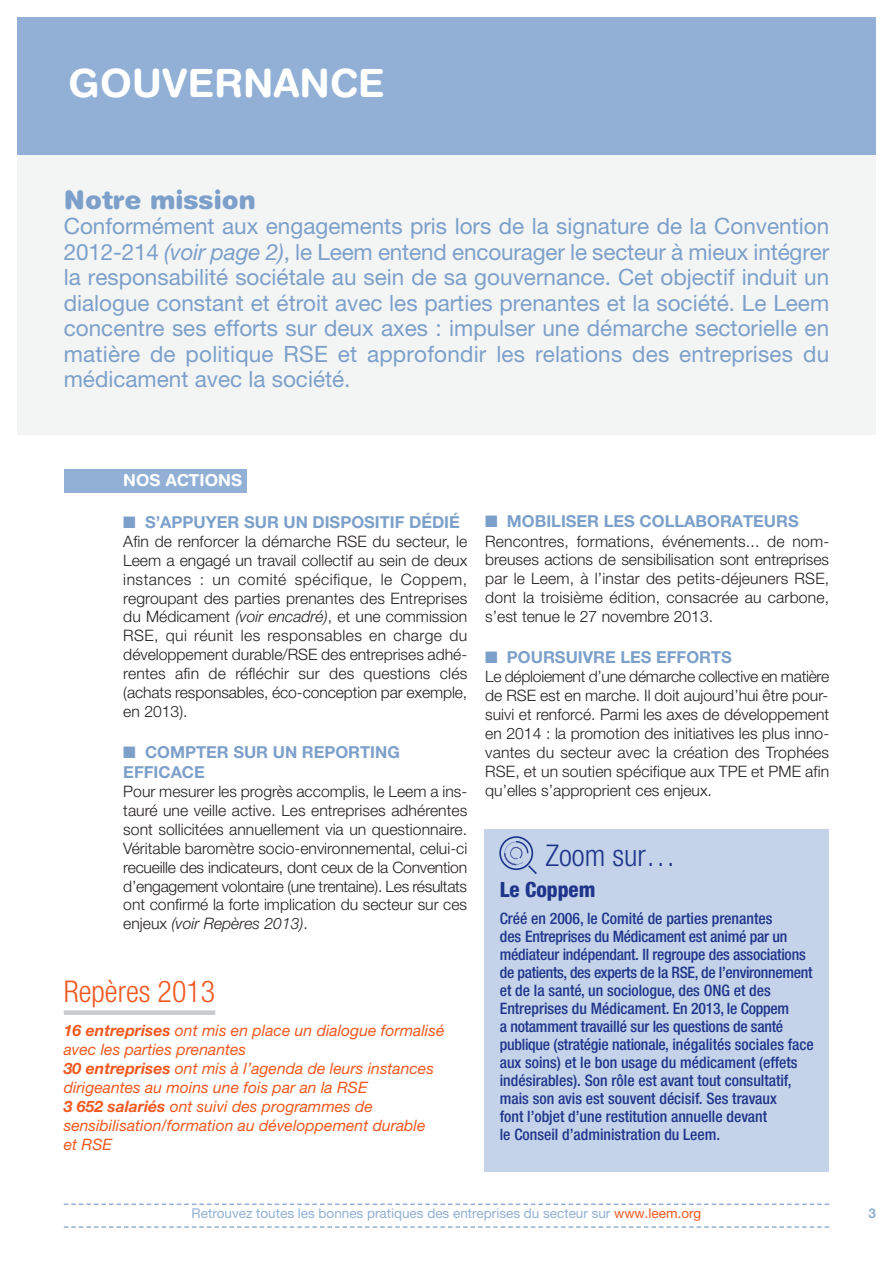
<style>
.page{position:relative;width:893px;height:1263px;background:#fff}
.page>*{position:absolute;margin:0;border:0;box-sizing:border-box;transform-origin:0 0}
.t1{font:700 39px "Helvetica Rounded LT Std";color:#fff}
.t2{font:300 condensed 30px "Helvetica Neue LT Pro";color:#f15921}
.t3{font:300 condensed 30px "Helvetica Neue LT Pro";color:#1f358b}
.t4{font:900 25.5px "Helvetica Rounded LT Std";color:#7ca0ca}
.t5{font:22.5px/25.5px "Helvetica Neue LT Pro";letter-spacing:.01em;color:#7ca0ca;text-align:justify}
.t6{font:800 condensed 21px "Helvetica Neue LT Pro";color:#1f358b}
.t7{font:700 16.5px/19.8px "Helvetica Neue LT Pro";color:#7ca0ca}
.t8{font:700 16.5px "Helvetica Rounded LT Std";color:#fff}
.t9{font:300 15.75px/18.9px "Helvetica Neue LT Pro";color:#231f20;text-align:justify}
.t10{font:500 condensed 15.75px/18px "Helvetica Neue LT Pro";color:#1f358b}
.t11{font:italic 15.75px/18.9px "Helvetica Neue LT Pro";color:#f15921}
.t12{font:13.5px "Helvetica Neue LT Pro";color:#92b0d5}
.t13{font:700 13.5px "Helvetica Neue LT Pro";color:#92b0d5}
.s1{font-style:italic}
.s2{font-weight:700}
.s3{color:#f15921}
</style>
<div class="page">
<div style="left:17px;top:140px;width:859px;height:295px;background:#f3f4f4"></div>
<div style="left:64px;top:469px;width:183px;height:23px;background:#92b0d5"></div>
<div style="left:17px;top:17px;width:859px;height:138px;background:#92b0d5"></div>
<div style="left:64px;top:1010px;width:151px;height:5px;background:#c9cacc"></div>
<div style="left:485px;top:829px;width:344px;height:343px;background:#c4d3e9"></div>
<svg style="left:499px;top:836px;width:38px;height:38px"></svg>
<svg style="left:64px;top:1203px;width:765px;height:2px"></svg>
<svg style="left:64px;top:1226px;width:765px;height:2px"></svg>
<h1 class="t1" style="left:68px;top:69px;width:318px">GOUVERNANCE</h1>
<h3 class="t4" style="left:64px;top:190px;width:193px">Notre mission</h3>
<p class="t5" style="left:64px;top:216px;width:767px">Conformément aux engagements pris lors de la signature de la Convention 2012-214 <span class="s1">(voir page 2)</span>, le Leem entend encourager le secteur à mieux intégrer la responsabilité sociétale au sein de sa gouvernance. Cet objectif induit un dialogue constant et étroit avec les parties prenantes et la société. Le Leem concentre ses efforts sur deux axes : impulser une démarche sectorielle en matière de politique RSE et approfondir les relations des entreprises du médicament avec la société.</p>
<p class="t8" style="left:123px;top:474px;width:121px">NOS ACTIONS</p>
<p class="t7" style="left:123px;top:513px;width:338px">■ S’APPUYER SUR UN DISPOSITIF DÉDIÉ</p>
<p class="t9" style="left:123px;top:533px;width:345px">Afin de renforcer la démarche RSE du secteur, le Leem a engagé un travail collectif au sein de deux instances : un comité spécifique, le Coppem, regroupant des parties prenantes des Entreprises du Médicament <span class="s1">(voir encadré)</span>, et une commission RSE, qui réunit les responsables en charge du développement durable/RSE des entreprises adhé&shy;rentes afin de réfléchir sur des questions clés (achats responsables, éco-conception par exemple, en 2013).</p>
<p class="t7" style="left:123px;top:744px;width:278px">■ COMPTER SUR UN REPORTING<br>EFFICACE</p>
<p class="t9" style="left:123px;top:783px;width:345px">Pour mesurer les progrès accomplis, le Leem a ins&shy;tauré une veille active. Les entreprises adhérentes sont sollicitées annuellement via un questionnaire.<br>Véritable baromètre socio-environnemental, celui-ci recueille des indicateurs, dont ceux de la Convention d’engagement volontaire (une trentaine). Les résultats ont confirmé la forte implication du secteur sur ces enjeux <span class="s1">(voir Repères 2013)</span>.</p>
<h2 class="t2" style="left:64px;top:980px;width:153px">Repères 2013</h2>
<p class="t11" style="left:64px;top:1023px;width:382px"><span class="s2">16 entreprises</span> ont mis en place un dialogue formalisé avec les parties prenantes<br><span class="s2">30 entreprises</span> ont mis à l’agenda de leurs instances dirigeantes au moins une fois par an la RSE<br><span class="s2">3 652 salariés</span> ont suivi des programmes de sensibilisation/formation au développement durable<br>et RSE</p>
<p class="t7" style="left:485px;top:513px;width:315px">■ MOBILISER LES COLLABORATEURS</p>
<p class="t9" style="left:485px;top:533px;width:345px">Rencontres, formations, événements... de nom&shy;breuses actions de sensibilisation sont entreprises par le Leem, à l’instar des petits-déjeuners RSE, dont la troisième édition, consacrée au carbone, s’est tenue le 27 novembre 2013.</p>
<p class="t7" style="left:485px;top:649px;width:248px">■ POURSUIVRE LES EFFORTS</p>
<p class="t9" style="left:485px;top:669px;width:345px">Le déploiement d’une démarche collective en matière de RSE est en marche. Il doit aujourd’hui être pour&shy;suivi et renforcé. Parmi les axes de développement en 2014 : la promotion des initiatives les plus inno&shy;vantes du secteur avec la création des Trophées RSE, et un soutien spécifique aux TPE et PME afin qu’elles s’approprient ces enjeux.</p>
<h2 class="t3" style="left:545px;top:844px;width:132px">Zoom sur…</h2>
<h3 class="t6" style="left:500px;top:882px;width:97px">Le Coppem</h3>
<p class="t10" style="left:500px;top:911px;width:316px">Créé en 2006, le Comité de parties prenantes<br>des Entreprises du Médicament est animé par un médiateur indépendant. Il regroupe des associations de patients, des experts de la RSE, de l’environnement et de la santé, un sociologue, des ONG et des Entreprises du Médicament. En 2013, le Coppem<br>a notamment travaillé sur les questions de santé publique (stratégie nationale, inégalités sociales face aux soins) et le bon usage du médicament (effets indésirables). Son rôle est avant tout consultatif, mais son avis est souvent décisif. Ses travaux<br>font l’objet d’une restitution annuelle devant<br>le Conseil d’administration du Leem.</p>
<p class="t12" style="left:192px;top:1208px;width:511px">Retrouvez toutes les bonnes pratiques des entreprises du secteur sur <span class="s3">www.leem.org</span></p>
<p class="t13" style="left:868px;top:1208px;width:9px">3</p>
</div>
